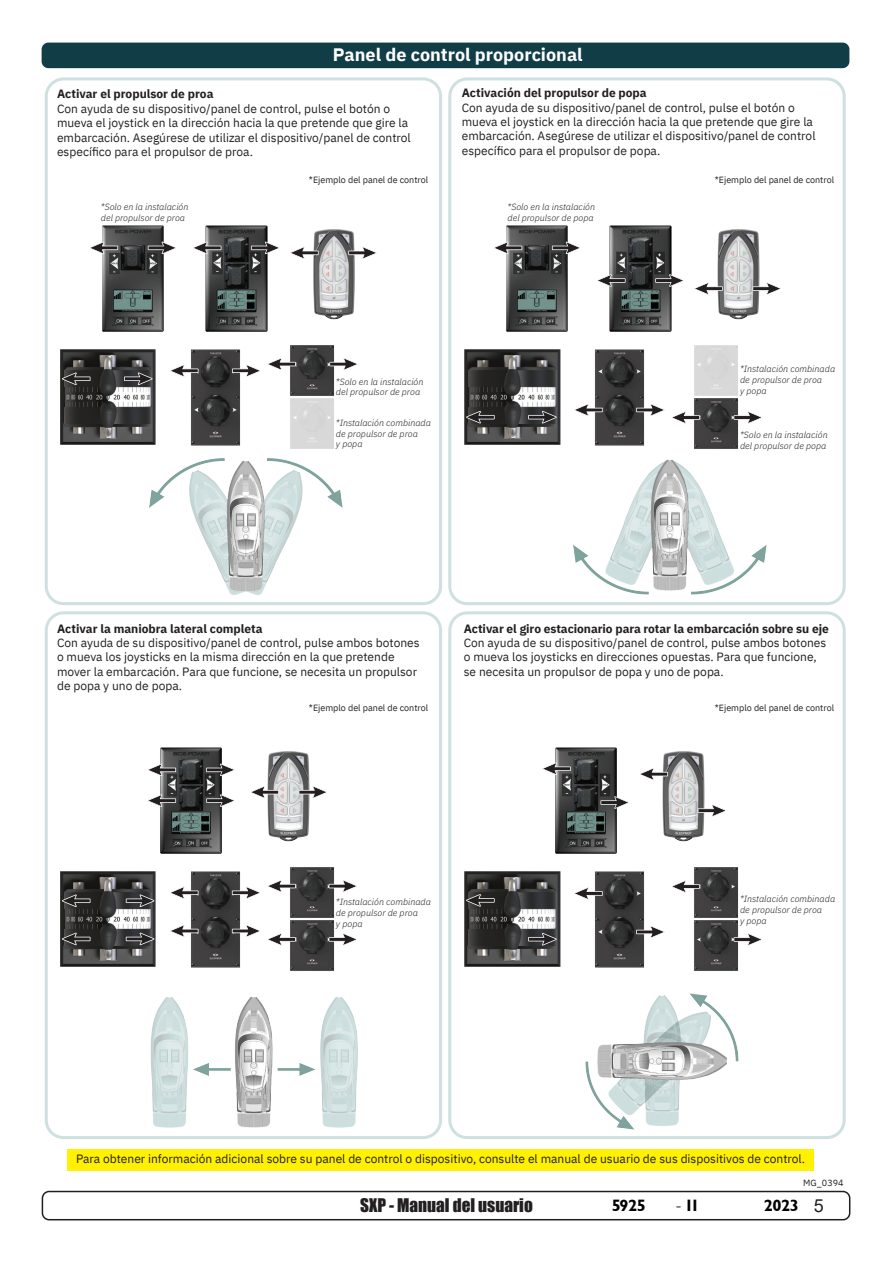
<style>
.page{position:relative;width:893px;height:1263px;background:#fff}
.page>*{position:absolute;margin:0;border:0;box-sizing:border-box;transform-origin:0 0}
.t1{font:700 18px "IBM Plex Sans";color:#fff}
.t2{font:17.25px "Impact";color:#231f20}
.t3{font:16.5px "Garrison Sans BOLD";letter-spacing:-.035em;color:#000}
.t4{font:12px/14.4px "IBM Plex Sans";color:#231f20}
.t5{font:700 12px "IBM Plex Sans";color:#231f20}
.t6{font:italic 300 9px/10.8px "IBM Plex Sans";color:#231f20}
.t7{font:9px "IBM Plex Sans";color:#231f20}
.s1{font-family:"Minion Pro";font-size:18px;color:#231f20}
.s2{font-family:"Arial";font-size:18px;color:#231f20}
</style>
<div class="page">
<div style="left:42px;top:1191px;width:808px;height:29px;border:2px solid #231f20;border-radius:7px"></div>
<img style="left:313px;top:229px;width:42px;height:91px">
<div style="left:45px;top:77px;width:397px;height:528px;border:3px solid #cee0df;border-radius:17px"></div>
<div style="left:448px;top:77px;width:398px;height:528px;border:3px solid #cee0df;border-radius:17px"></div>
<div style="left:45px;top:611px;width:397px;height:528px;border:3px solid #cee0df;border-radius:17px"></div>
<div style="left:448px;top:611px;width:398px;height:528px;border:3px solid #cee0df;border-radius:17px"></div>
<div style="left:42px;top:43px;width:807px;height:25px;background:#113d47;border-radius:7px"></div>
<img style="left:190px;top:349px;width:51px;height:97px">
<img style="left:290px;top:345px;width:45px;height:48px">
<img style="left:290px;top:393px;width:45px;height:56px">
<img style="left:60px;top:349px;width:96px;height:96px">
<img style="left:102px;top:225px;width:62px;height:107px">
<img style="left:205px;top:225px;width:63px;height:107px">
<svg style="left:90px;top:242px;width:28px;height:12px"></svg>
<svg style="left:148px;top:242px;width:28px;height:12px"></svg>
<svg style="left:290px;top:247px;width:29px;height:12px"></svg>
<svg style="left:348px;top:247px;width:29px;height:12px"></svg>
<svg style="left:170px;top:364px;width:28px;height:13px"></svg>
<svg style="left:232px;top:364px;width:28px;height:13px"></svg>
<svg style="left:62px;top:372px;width:28px;height:13px"></svg>
<svg style="left:124px;top:372px;width:28px;height:13px"></svg>
<svg style="left:267px;top:358px;width:29px;height:12px"></svg>
<svg style="left:329px;top:358px;width:29px;height:12px"></svg>
<svg style="left:193px;top:242px;width:28px;height:12px"></svg>
<svg style="left:251px;top:242px;width:29px;height:12px"></svg>
<img style="left:717px;top:229px;width:43px;height:91px">
<img style="left:594px;top:349px;width:51px;height:97px">
<div style="left:694px;top:345px;width:44px;height:48px;background:#d9d8d9"></div>
<img style="left:694px;top:393px;width:45px;height:56px">
<img style="left:464px;top:349px;width:97px;height:96px">
<img style="left:506px;top:225px;width:62px;height:107px">
<img style="left:609px;top:225px;width:63px;height:107px">
<svg style="left:494px;top:242px;width:28px;height:12px"></svg>
<svg style="left:552px;top:242px;width:28px;height:12px"></svg>
<svg style="left:694px;top:282px;width:29px;height:13px"></svg>
<svg style="left:752px;top:282px;width:29px;height:13px"></svg>
<svg style="left:574px;top:404px;width:29px;height:12px"></svg>
<svg style="left:636px;top:404px;width:29px;height:12px"></svg>
<svg style="left:466px;top:411px;width:29px;height:12px"></svg>
<svg style="left:528px;top:411px;width:29px;height:12px"></svg>
<svg style="left:672px;top:411px;width:28px;height:13px"></svg>
<svg style="left:734px;top:411px;width:27px;height:13px"></svg>
<svg style="left:597px;top:274px;width:29px;height:13px"></svg>
<svg style="left:655px;top:274px;width:29px;height:13px"></svg>
<img style="left:267px;top:751px;width:43px;height:91px">
<img style="left:190px;top:871px;width:51px;height:97px">
<img style="left:290px;top:867px;width:45px;height:48px">
<img style="left:290px;top:915px;width:45px;height:56px">
<img style="left:60px;top:871px;width:96px;height:96px">
<img style="left:160px;top:747px;width:62px;height:107px">
<svg style="left:251px;top:786px;width:28px;height:12px"></svg>
<svg style="left:299px;top:786px;width:28px;height:12px"></svg>
<svg style="left:170px;top:886px;width:28px;height:13px"></svg>
<svg style="left:170px;top:925px;width:28px;height:12px"></svg>
<svg style="left:232px;top:886px;width:28px;height:13px"></svg>
<svg style="left:232px;top:925px;width:28px;height:12px"></svg>
<svg style="left:62px;top:894px;width:28px;height:13px"></svg>
<svg style="left:62px;top:933px;width:28px;height:12px"></svg>
<svg style="left:126px;top:894px;width:28px;height:13px"></svg>
<svg style="left:126px;top:933px;width:28px;height:12px"></svg>
<svg style="left:267px;top:880px;width:29px;height:12px"></svg>
<svg style="left:267px;top:933px;width:29px;height:13px"></svg>
<svg style="left:329px;top:880px;width:28px;height:12px"></svg>
<svg style="left:329px;top:933px;width:27px;height:13px"></svg>
<svg style="left:148px;top:763px;width:28px;height:13px"></svg>
<svg style="left:148px;top:794px;width:28px;height:13px"></svg>
<svg style="left:206px;top:763px;width:29px;height:13px"></svg>
<svg style="left:206px;top:794px;width:29px;height:13px"></svg>
<img style="left:662px;top:751px;width:43px;height:91px">
<img style="left:594px;top:871px;width:51px;height:97px">
<img style="left:694px;top:867px;width:45px;height:48px">
<img style="left:694px;top:915px;width:45px;height:56px">
<img style="left:464px;top:871px;width:97px;height:96px">
<img style="left:555px;top:747px;width:62px;height:107px">
<svg style="left:640px;top:768px;width:28px;height:12px"></svg>
<svg style="left:698px;top:804px;width:28px;height:13px"></svg>
<svg style="left:574px;top:887px;width:29px;height:13px"></svg>
<svg style="left:636px;top:926px;width:29px;height:12px"></svg>
<svg style="left:466px;top:894px;width:29px;height:13px"></svg>
<svg style="left:528px;top:933px;width:29px;height:12px"></svg>
<svg style="left:672px;top:880px;width:28px;height:13px"></svg>
<svg style="left:734px;top:933px;width:27px;height:13px"></svg>
<svg style="left:542px;top:762px;width:29px;height:13px"></svg>
<svg style="left:600px;top:796px;width:28px;height:13px"></svg>
<div style="left:68px;top:1148px;width:746px;height:22px;background:#fff101"></div>
<img style="left:150px;top:997px;width:208px;height:131px">
<img style="left:585px;top:993px;width:154px;height:137px">
<img style="left:573px;top:459px;width:194px;height:135px">
<img style="left:149px;top:458px;width:194px;height:137px">
<h1 class="t1" style="left:333px;top:40px;width:251px">Panel de control proporcional</h1>
<p class="t5" style="left:57px;top:85px;width:158px">Activar el propulsor de proa</p>
<p class="t4" style="left:57px;top:100px;width:355px">Con ayuda de su dispositivo/panel de control, pulse el botón o mueva el joystick en la dirección hacia la que pretende que gire la embarcación. Asegúrese de utilizar el dispositivo/panel de control específico para el propulsor de proa.</p>
<p class="t5" style="left:462px;top:83px;width:187px">Activación del propulsor de popa</p>
<p class="t4" style="left:462px;top:99px;width:355px">Con ayuda de su dispositivo/panel de control, pulse el botón o mueva el joystick en la dirección hacia la que pretende que gire la embarcación. Asegúrese de utilizar el dispositivo/panel de control específico para el propulsor de popa.</p>
<p class="t6" style="left:101px;top:200px;width:89px">*Solo en la instalación del propulsor de proa</p>
<p class="t7" style="left:309px;top:173px;width:121px">*Ejemplo del panel de control</p>
<p class="t7" style="left:715px;top:173px;width:121px">*Ejemplo del panel de control</p>
<p class="t6" style="left:508px;top:200px;width:89px">*Solo en la instalación del propulsor de popa</p>
<p class="t6" style="left:740px;top:363px;width:97px">*Instalación combinada de propulsor de proa<br>y popa</p>
<p class="t6" style="left:336px;top:375px;width:89px">*Solo en la instalación del propulsor de proa</p>
<p class="t6" style="left:336px;top:416px;width:97px">*Instalación combinada de propulsor de proa<br>y popa</p>
<p class="t6" style="left:740px;top:428px;width:89px">*Solo en la instalación del propulsor de popa</p>
<p class="t5" style="left:57px;top:619px;width:207px">Activar la maniobra lateral completa</p>
<p class="t4" style="left:57px;top:634px;width:364px">Con ayuda de su dispositivo/panel de control, pulse ambos botones o mueva los joysticks en la misma dirección en la que pretende mover la embarcación. Para que funcione, se necesita un propulsor de popa y uno de popa.</p>
<p class="t5" style="left:464px;top:619px;width:366px">Activar el giro estacionario para rotar la embarcación sobre su eje</p>
<p class="t4" style="left:464px;top:634px;width:364px">Con ayuda de su dispositivo/panel de control, pulse ambos botones o mueva los joysticks en direcciones opuestas. Para que funcione, se necesita un propulsor de popa y uno de popa.</p>
<p class="t7" style="left:309px;top:701px;width:121px">*Ejemplo del panel de control</p>
<p class="t7" style="left:715px;top:701px;width:121px">*Ejemplo del panel de control</p>
<p class="t6" style="left:336px;top:896px;width:97px">*Instalación combinada de propulsor de proa<br>y popa</p>
<p class="t6" style="left:740px;top:893px;width:97px">*Instalación combinada de propulsor de proa<br>y popa</p>
<p class="t4" style="left:76px;top:1151px;width:731px">Para obtener información adicional sobre su panel de control o dispositivo, consulte el manual de usuario de sus dispositivos de control.</p>
<p class="t7" style="left:803px;top:1176px;width:42px">MG_0394</p>
<h2 class="t2" style="left:360px;top:1192px;width:174px">SXP - Manual del usuario</h2>
<h3 class="t3" style="left:612px;top:1196px;width:36px">5925</h3>
<h3 class="t3" style="left:675px;top:1196px;width:26px"><span class="s1">-</span> 11</h3>
<h3 class="t3" style="left:764px;top:1196px;width:61px">2023 <span class="s2">5</span></h3>
</div>
